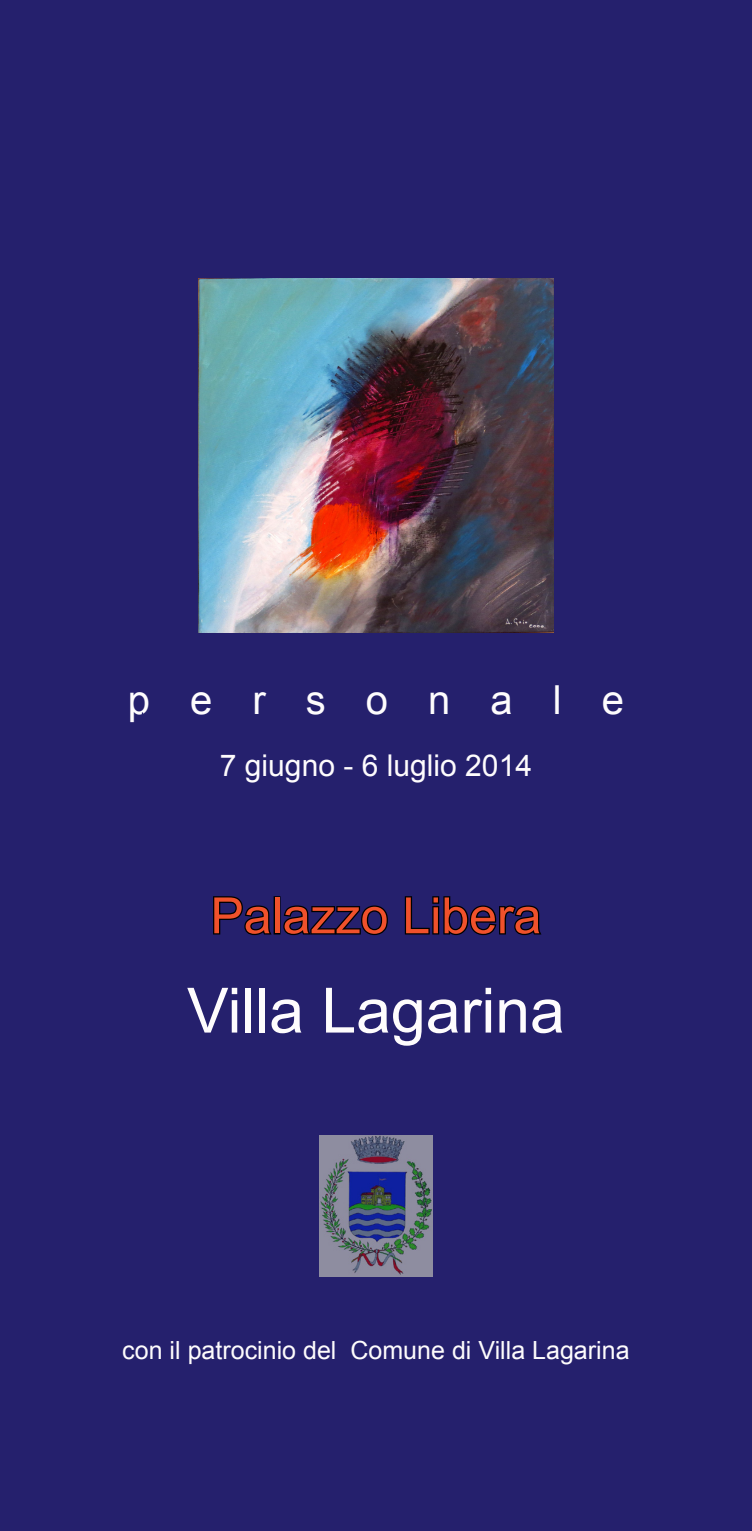
<style>
.page{position:relative;width:752px;height:1531px;background:#fff}
.page>*{position:absolute;margin:0;border:0;box-sizing:border-box;transform-origin:0 0}
.t1{font:62.5px "Arial";color:#fefcfd}
.t2{font:50px "Arial";color:#f0512b}
.t3{font:40px "Arial";letter-spacing:1em;color:#fefcfd}
.t4{font:30px "Arial";color:#fefcfd}
.t5{font:25px "Arial";color:#fefcfd}
</style>
<div class="page">
<div style="left:0;top:0;width:751px;height:1531px;background:#25206d"></div>
<svg style="left:213px;top:896px;width:59px;height:39px"></svg>
<div style="left:273px;top:896px;width:7px;height:38px;border:2px solid #000"></div>
<svg style="left:283px;top:905px;width:105px;height:30px"></svg>
<svg style="left:404px;top:896px;width:26px;height:39px"></svg>
<div style="left:432px;top:896px;width:7px;height:8px;border:2px solid #000"></div>
<div style="left:432px;top:906px;width:7px;height:28px;border:2px solid #000"></div>
<svg style="left:443px;top:896px;width:99px;height:39px"></svg>
<img style="left:198px;top:278px;width:355px;height:354px">
<img style="left:319px;top:1135px;width:113px;height:142px">
<p class="t3" style="left:128px;top:673px;width:497px">personale</p>
<p class="t4" style="left:220px;top:746px;width:313px">7 giugno 6- luglio 2014</p>
<p class="t2" style="left:210px;top:883px;width:332px">Palazzo Libera</p>
<p class="t1" style="left:187px;top:969px;width:379px">Villa Lagarina</p>
<p class="t5" style="left:122px;top:1334px;width:215px">con il patrocinio del</p>
<p class="t5" style="left:350px;top:1334px;width:280px">Comune di Villa Lagarina</p>
</div>
